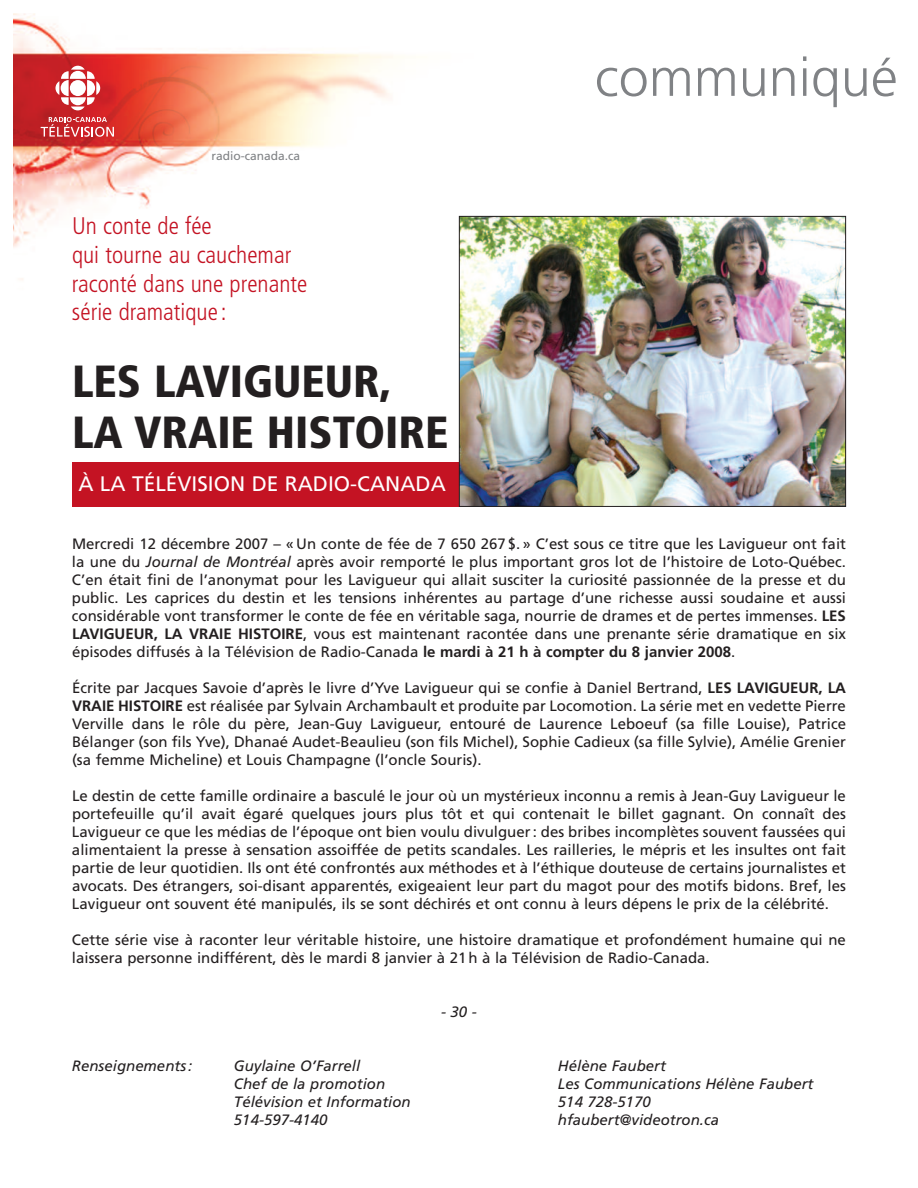
<style>
.page{position:relative;width:918px;height:1188px;background:#fff}
.page>*{position:absolute;margin:0;border:0;box-sizing:border-box;transform-origin:0 0}
.t1{font:300 54px "Frutiger";color:#808285}
.t2{font:900 condensed 45px/51px "Frutiger";color:#231f20}
.t3{font:300 condensed 24px/28.8px "Frutiger";color:#c41323}
.t4{font:21px "Frutiger";color:#fff}
.t5{font:15px/18px "Frutiger";color:#231f20;text-align:justify}
.t6{font:italic 15px "Frutiger";color:#231f20}
.t7{font:12px "Frutiger";color:#808285}
.s1{font-style:italic}
.s2{font-weight:700}
</style>
<div class="page">
<img style="left:14px;top:14px;width:564px;height:281px">
<svg style="left:55px;top:66px;width:45px;height:44px"></svg>
<svg style="left:41px;top:117px;width:73px;height:20px"></svg>
<div style="left:72px;top:463px;width:774px;height:44px;background:#c41323"></div>
<img style="left:461px;top:218px;width:383px;height:287px">
<div style="left:459px;top:216px;width:387px;height:291px;border:1px solid #231f20"></div>
<p class="t7" style="left:212px;top:151px;width:90px">radio-canada.ca</p>
<h3 class="t3" style="left:72px;top:213px;width:237px">Un conte de fée<br>qui tourne au cauchemar raconté dans une prenante série dramatique :</h3>
<h2 class="t2" style="left:72px;top:360px;width:378px">LES LAVIGUEUR,<br>LA VRAIE HISTOIRE</h2>
<h3 class="t4" style="left:78px;top:475px;width:369px">À LA TÉLÉVISION DE RADIO-CANADA</h3>
<h1 class="t1" style="left:595px;top:55px;width:305px">communiqué</h1>
<p class="t5" style="left:72px;top:535px;width:776px">Mercredi 12 décembre 2007 – «Un conte de fée de 7 650 267$.» C’est sous ce titre que les Lavigueur ont fait la une du <span class="s1">Journal de Montréal</span> après avoir remporté le plus important gros lot de l’histoire de Loto-Québec.<br>C’en était fini de l’anonymat pour les Lavigueur qui allait susciter la curiosité passionnée de la presse et du public. Les caprices du destin et les tensions inhérentes au partage d’une richesse aussi soudaine et aussi considérable vont transformer le conte de fée en véritable saga, nourrie de drames et de pertes immenses. <span class="s2">LES LAVIGUEUR, LA VRAIE HISTOIRE</span>, vous est maintenant racontée dans une prenante série dramatique en six épisodes diffusés à la Télévision de Radio-Canada <span class="s2">le mardi à 21 h à compter du 8 janvier 2008</span>.</p>
<p class="t5" style="left:72px;top:679px;width:776px">Écrite par Jacques Savoie d’après le livre d’Yve Lavigueur qui se confie à Daniel Bertrand, <span class="s2">LES LAVIGUEUR, LA VRAIE HISTOIRE</span> est réalisée par Sylvain Archambault et produite par Locomotion. La série met en vedette Pierre Verville dans le rôle du père, Jean-Guy Lavigueur, entouré de Laurence Leboeuf (sa fille Louise), Patrice Bélanger (son fils Yve), Dhanaé Audet-Beaulieu (son fils Michel), Sophie Cadieux (sa fille Sylvie), Amélie Grenier (sa femme Micheline) et Louis Champagne (l’oncle Souris).</p>
<p class="t5" style="left:72px;top:787px;width:776px">Le destin de cette famille ordinaire a basculé le jour où un mystérieux inconnu a remis à Jean-Guy Lavigueur le portefeuille qu’il avait égaré quelques jours plus tôt et qui contenait le billet gagnant. On connaît des Lavigueur ce que les médias de l’époque ont bien voulu divulguer: des bribes incomplètes souvent faussées qui alimentaient la presse à sensation assoiffée de petits scandales. Les railleries, le mépris et les insultes ont fait partie de leur quotidien. Ils ont été confrontés aux méthodes et à l’éthique douteuse de certains journalistes et avocats. Des étrangers, soi-disant apparentés, exigeaient leur part du magot pour des motifs bidons. Bref, les Lavigueur ont souvent été manipulés, ils se sont déchirés et ont connu à leurs dépens le prix de la célébrité.</p>
<p class="t5" style="left:72px;top:931px;width:776px">Cette série vise à raconter leur véritable histoire, une histoire dramatique et profondément humaine qui ne laissera personne indifférent, dès le mardi 8 janvier à 21h à la Télévision de Radio-Canada.</p>
<p class="t6" style="left:441px;top:1005px;width:37px">-30-</p>
<p class="t6" style="left:72px;top:1059px;width:122px">Renseignements:</p>
<p class="t6" style="left:234px;top:1059px;width:128px">Guylaine O’Farrell</p>
<p class="t6" style="left:558px;top:1059px;width:109px">Hélène Faubert</p>
<p class="t6" style="left:234px;top:1077px;width:153px">Chef de la promotion</p>
<p class="t6" style="left:558px;top:1077px;width:257px">Les Communications Hélène Faubert</p>
<p class="t6" style="left:234px;top:1095px;width:178px">Télévision et Information</p>
<p class="t6" style="left:558px;top:1095px;width:94px">514 728-5170</p>
<p class="t6" style="left:234px;top:1113px;width:95px">514-597-4140</p>
<p class="t6" style="left:558px;top:1113px;width:163px">hfaubert@videotron.ca</p>
</div>
